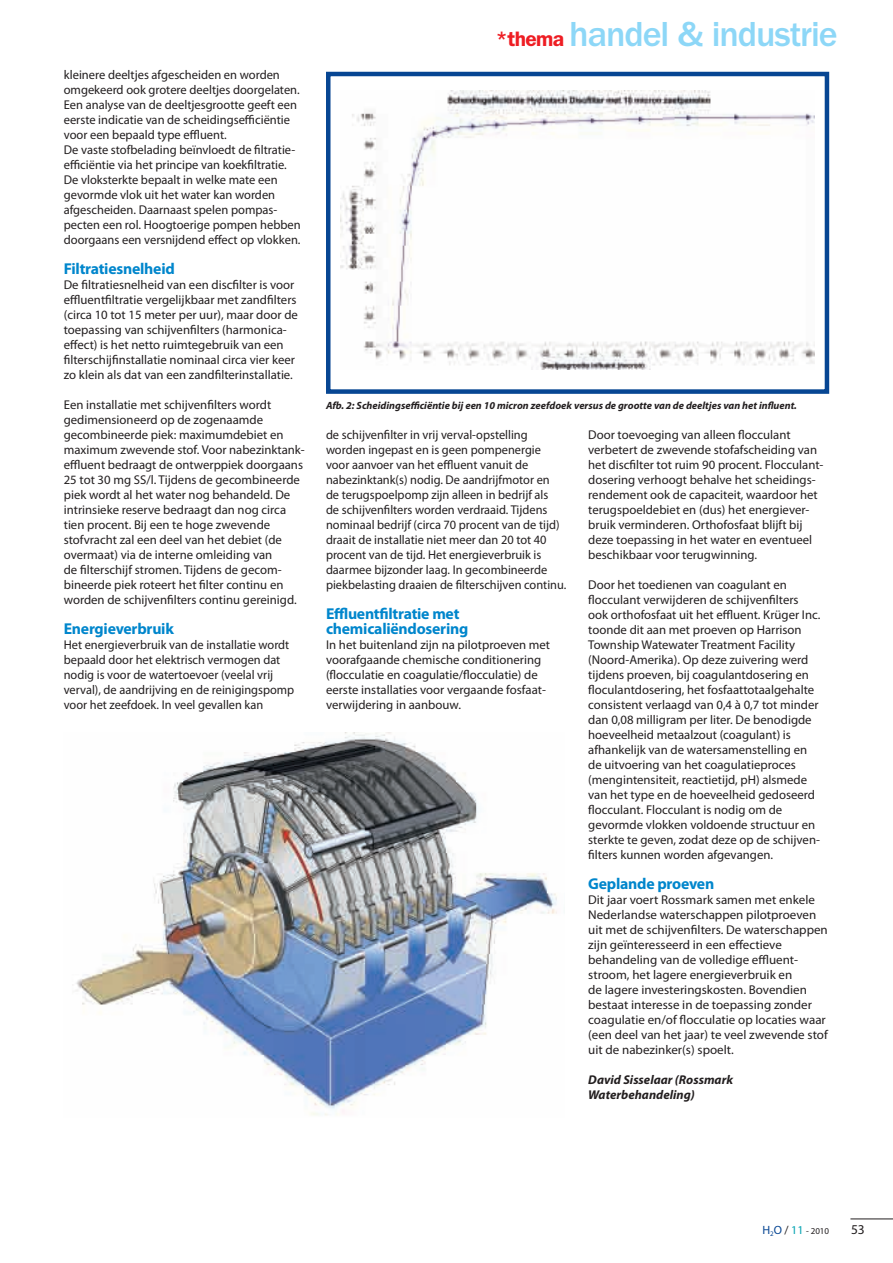
<style>
.page{position:relative;width:893px;height:1263px;background:#fff}
.page>*{position:absolute;margin:0;border:0;box-sizing:border-box;transform-origin:0 0}
.t1{font:500 36px "ITC Franklin Gothic Std";letter-spacing:-.03em;color:#8dd7f7}
.t2{font:700 15.75px/15px "Myriad Pro";letter-spacing:-.015em;color:#0086cc}
.t3{font:13.5px "Myriad Pro";color:#231f20}
.t4{font:12.75px/15px "Myriad Pro";color:#231f20}
.t5{font:italic 700 12.75px/15px "Myriad Pro";color:#231f20}
.t6{font:italic 700 10.5px "Myriad Pro";color:#231f20}
.t7{font:9px "Myriad Pro";color:#231f20}
.s1{font-weight:600;font-size:21px;color:#ee1d23}
.s2{font-size:12px;color:#074693}
.s3{font-size:12px}
.s4{font-size:12px;color:#00a2b1}
</style>
<div class="page">
<hr style="left:850px;top:1219px;width:43px;height:1px;background:#231f20">
<img style="left:341px;top:91px;width:474px;height:278px">
<div style="left:326px;top:72px;width:503px;height:322px;border:4px solid #074693"></div>
<img style="left:75px;top:732px;width:482px;height:384px">
<p class="t4" style="left:64px;top:67px;width:238px">kleinere deeltjes afgescheiden en worden omgekeerd ook grotere deeltjes doorgelaten.<br>Een analyse van de deeltjesgrootte geeft een eerste indicatie van de scheidingsefficiëntie voor een bepaald type effluent.<br>De vaste stofbelading beïnvloedt de filtratie&shy;efficiëntie via het principe van koekfiltratie.<br>De vloksterkte bepaalt in welke mate een gevormde vlok uit het water kan worden afgescheiden. Daarnaast spelen pompas&shy;pecten een rol. Hoogtoerige pompen hebben doorgaans een versnijdend effect op vlokken.</p>
<p class="t2" style="left:64px;top:261px;width:113px">Filtratiesnelheid</p>
<p class="t4" style="left:64px;top:277px;width:236px">De filtratiesnelheid van een discfilter is voor effluentfiltratie vergelijkbaar met zandfilters (circa 10 tot 15 meter per uur), maar door de toepassing van schijvenfilters (harmonica&shy;effect) is het netto ruimtegebruik van een filterschijfinstallatie nominaal circa vier keer zo klein als dat van een zandfilterinstallatie.</p>
<p class="t4" style="left:64px;top:397px;width:242px">Een installatie met schijvenfilters wordt gedimensioneerd op de zogenaamde gecombineerde piek: maximumdebiet en maximum zwevende stof. Voor nabezinktank&shy;effluent bedraagt de ontwerppiek doorgaans 25 tot 30 mg SS/l. Tijdens de gecombineerde piek wordt al het water nog behandeld. De intrinsieke reserve bedraagt dan nog circa tien procent. Bij een te hoge zwevende stofvracht zal een deel van het debiet (de overmaat) via de interne omleiding van<br>de filterschijf stromen. Tijdens de gecom&shy;bineerde piek roteert het filter continu en worden de schijvenfilters continu gereinigd.</p>
<p class="t2" style="left:64px;top:621px;width:112px">Energieverbruik</p>
<p class="t4" style="left:64px;top:637px;width:232px">Het energieverbruik van de installatie wordt bepaald door het elektrisch vermogen dat nodig is voor de watertoevoer (veelal vrij verval), de aandrijving en de reinigingspomp voor het zeefdoek. In veel gevallen kan</p>
<h1 class="t1" style="left:496px;top:14px;width:344px"><span class="s1">*thema</span> handel &amp; industrie</h1>
<p class="t6" style="left:326px;top:399px;width:472px">Afb. 2: Scheidingsefficiëntie bij een 10 micron zeefdoek versus de grootte van de deeltjes van het influent.</p>
<p class="t4" style="left:326px;top:427px;width:242px">de schijvenfilter in vrij verval-opstelling worden ingepast en is geen pompenergie voor aanvoer van het effluent vanuit de nabezinktank(s) nodig. De aandrijfmotor en<br>de terugspoelpomp zijn alleen in bedrijf als<br>de schijvenfilters worden verdraaid. Tijdens nominaal bedrijf (circa 70 procent van de tijd) draait de installatie niet meer dan 20 tot 40 procent van de tijd. Het energieverbruik is daarmee bijzonder laag. In gecombineerde piekbelasting draaien de filterschijven continu.</p>
<p class="t2" style="left:326px;top:606px;width:144px">Effluentfiltratie met chemicaliëndosering</p>
<p class="t4" style="left:326px;top:637px;width:226px">In het buitenland zijn na pilotproeven met voorafgaande chemische conditionering (flocculatie en coagulatie/flocculatie) de eerste installaties voor vergaande fosfaat&shy;verwijdering in aanbouw.</p>
<p class="t4" style="left:588px;top:427px;width:237px">Door toevoeging van alleen flocculant verbetert de zwevende stofafscheiding van het discfilter tot ruim 90 procent. Flocculant&shy;dosering verhoogt behalve het scheidings&shy;rendement ook de capaciteit, waardoor het terugspoeldebiet en (dus) het energiever&shy;bruik verminderen. Orthofosfaat blijft bij deze toepassing in het water en eventueel beschikbaar voor terugwinning.</p>
<p class="t4" style="left:588px;top:577px;width:234px">Door het toedienen van coagulant en flocculant verwijderen de schijvenfilters ook orthofosfaat uit het effluent. Krüger Inc. toonde dit aan met proeven op Harrison Township Watewater Treatment Facility (Noord-Amerika). Op deze zuivering werd tijdens proeven, bij coagulantdosering en floculantdosering, het fosfaattotaalgehalte consistent verlaagd van 0,4 à 0,7 tot minder dan 0,08 milligram per liter. De benodigde hoeveelheid metaalzout (coagulant) is afhankelijk van de watersamenstelling en de uitvoering van het coagulatieproces (mengintensiteit, reactietijd, pH) alsmede van het type en de hoeveelheid gedoseerd flocculant. Flocculant is nodig om de gevormde vlokken voldoende structuur en sterkte te geven, zodat deze op de schijven&shy;filters kunnen worden afgevangen.</p>
<p class="t2" style="left:588px;top:876px;width:128px">Geplande proeven</p>
<p class="t4" style="left:588px;top:892px;width:241px">Dit jaar voert Rossmark samen met enkele Nederlandse waterschappen pilotproeven uit met de schijvenfilters. De waterschappen zijn geïnteresseerd in een effectieve behandeling van de volledige effluent&shy;stroom, het lagere energieverbruik en<br>de lagere investeringskosten. Bovendien bestaat interesse in de toepassing zonder coagulatie en/of flocculatie op locaties waar (een deel van het jaar) te veel zwevende stof uit de nabezinker(s) spoelt.</p>
<p class="t5" style="left:588px;top:1072px;width:146px">David Sisselaar (Rossmark<br>Waterbehandeling)</p>
<p class="t7" style="left:762px;top:1226px;width:68px"><span class="s2">H</span><sub>2</sub><span class="s2">O</span> <span class="s3">/</span> <span class="s4">11</span> - 2010</p>
<p class="t3" style="left:851px;top:1222px;width:15px">53</p>
</div>
